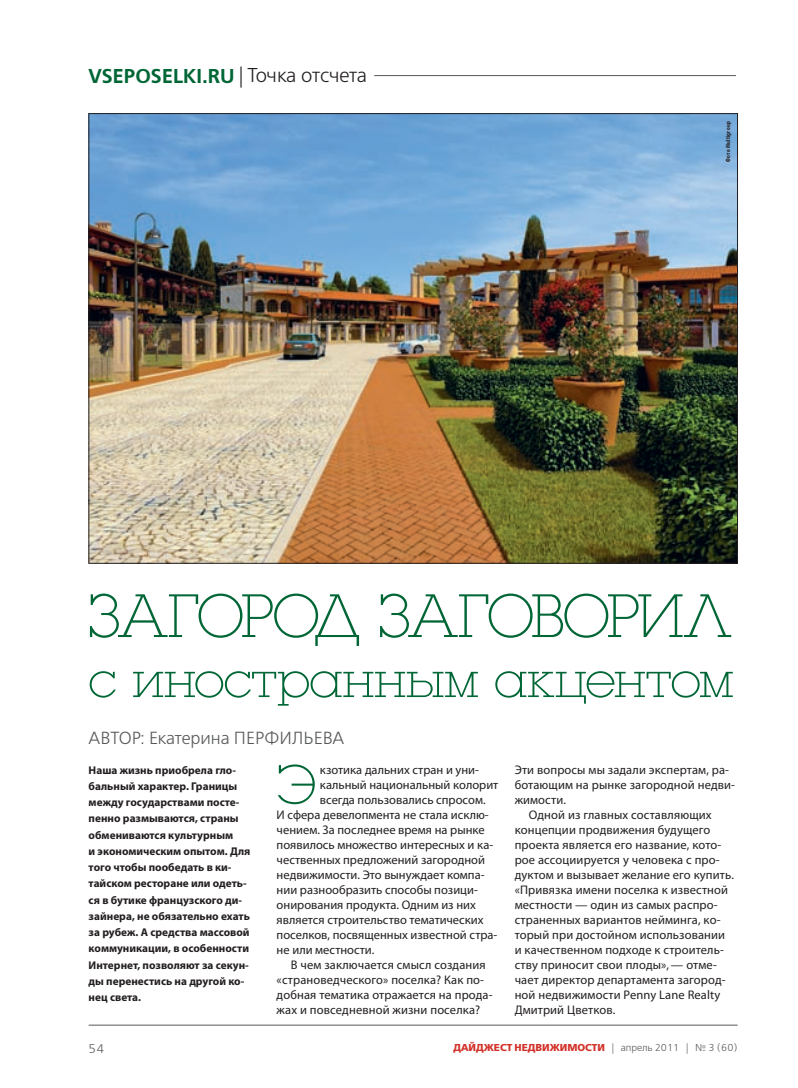
<style>
.page{position:relative;width:798px;height:1088px;background:#fff}
.page>*{position:absolute;margin:0;border:0;box-sizing:border-box;transform-origin:0 0}
.t1{font:63.75px "Luga Extra Light C";letter-spacing:-.035em;color:#006636}
.t2{font:57.25px "Luga Extra Light C";color:#006635}
.t3{font:51.25px "Luga Extra Light C";letter-spacing:-.005em;color:#006636}
.t4{font:20px "Free Set Demi C";color:#006636}
.t5{font:17.5px "Free Set Light C";color:#57585a}
.t6{font:12.5px "Myriad Pro";letter-spacing:.01em;color:#231f20}
.t7{font:12.5px "Free Set Light C";color:#57585a}
.t8{font:700 11.25px/16.2px "Myriad Pro";color:#231f20}
.t9{font:10px "Free Set Bold C";color:#d2322a}
.t10{font:700 condensed 6.25px "Myriad Pro";letter-spacing:.04em;color:#231f20}
.s1{font-family:"Free Set Light C";color:#231f20}
.s2{font-family:"Free Set Light C";color:#57585a}
</style>
<div class="page">
<hr style="left:89px;top:1025px;width:648px;height:1px;background:#57585a">
<img style="left:91px;top:115px;width:644px;height:446px">
<hr style="left:374px;top:75px;width:361px;height:1px;background:#57585a">
<p class="t4" style="left:89px;top:69px;width:280px">VSEPOSELKI.RU <span class="s1">| Точка отсчета</span></p>
<p class="t10" style="left:725px;top:162px;width:42px;rotate:-90deg">Фото Multigroup</p>
<p class="t1" style="left:89px;top:594px;width:643px">ЗАГОРОД ЗАГОВОРИЛ</p>
<p class="t3" style="left:89px;top:662px;width:646px">с иностранным акцентом</p>
<p class="t5" style="left:89px;top:730px;width:257px">АВТОР: Екатерина ПЕРФИЛЬЕВА</p>
<p class="t8" style="left:89px;top:762px;width:163px">Наша жизнь приобрела гло&shy;бальный характер. Границы между государствами посте&shy;пенно размываются, страны обмениваются культурным<br>и экономическим опытом. Для того чтобы пообедать в ки&shy;тайском ресторане или одеть&shy;ся в бутике французского ди&shy;зайнера, не обязательно ехать за рубеж. А средства массовой коммуникации, в особенности<br>Интернет, позволяют за секун&shy;ды перенестись на другой ко&shy;нец света.</p>
<p class="t7" style="left:89px;top:1043px;width:17px">54</p>
<p class="t2" style="left:276px;top:765px;width:41px">Э</p>
<p class="t6" style="left:320px;top:765px;width:161px">кзотика дальних стран и уни-</p>
<p class="t6" style="left:320px;top:780px;width:180px">кальный национальный колорит</p>
<p class="t6" style="left:320px;top:795px;width:167px">всегда пользовались спросом.</p>
<p class="t6" style="left:276px;top:810px;width:213px">И сфера девелопмента не стала исклю-</p>
<p class="t6" style="left:276px;top:825px;width:209px">чением. За последнее время на рынке</p>
<p class="t6" style="left:276px;top:840px;width:218px">появилось множество интересных и ка-</p>
<p class="t6" style="left:276px;top:855px;width:210px">чественных предложений загородной</p>
<p class="t6" style="left:276px;top:870px;width:209px">недвижимости. Это вынуждает компа-</p>
<p class="t6" style="left:276px;top:885px;width:203px">нии разнообразить способы позици-</p>
<p class="t6" style="left:276px;top:900px;width:201px">онирования продукта. Одним из них</p>
<p class="t6" style="left:276px;top:915px;width:208px">является строительство тематических</p>
<p class="t6" style="left:276px;top:930px;width:222px">поселков, посвященных известной стра-</p>
<p class="t6" style="left:276px;top:945px;width:99px">не или местности.</p>
<p class="t6" style="left:291px;top:960px;width:196px">В чем заключается смысл создания</p>
<p class="t6" style="left:276px;top:975px;width:209px">«страноведческого» поселка? Как по-</p>
<p class="t6" style="left:276px;top:990px;width:217px">добная тематика отражается на прода-</p>
<p class="t6" style="left:276px;top:1005px;width:205px">жах и повседневной жизни поселка?</p>
<p class="t6" style="left:514px;top:765px;width:216px">Эти вопросы мы задали экспертам, ра-</p>
<p class="t6" style="left:514px;top:780px;width:222px">ботающим на рынке загородной недви-</p>
<p class="t6" style="left:514px;top:795px;width:53px">жимости.</p>
<p class="t6" style="left:528px;top:810px;width:184px">Одной из главных составляющих</p>
<p class="t6" style="left:514px;top:825px;width:197px">концепции продвижения будущего</p>
<p class="t6" style="left:514px;top:840px;width:208px">проекта является его название, кото-</p>
<p class="t6" style="left:514px;top:855px;width:206px">рое ассоциируется у человека с про-</p>
<p class="t6" style="left:514px;top:870px;width:221px">дуктом и вызывает желание его купить.</p>
<p class="t6" style="left:514px;top:885px;width:215px">«Привязка имени поселка к известной</p>
<p class="t6" style="left:514px;top:900px;width:204px">местности — один из самых распро-</p>
<p class="t6" style="left:514px;top:915px;width:207px">страненных вариантов нейминга, ко-</p>
<p class="t6" style="left:514px;top:930px;width:212px">торый при достойном использовании</p>
<p class="t6" style="left:514px;top:945px;width:211px">и качественном подходе к строитель-</p>
<p class="t6" style="left:514px;top:960px;width:203px">ству приносит свои плоды», — отме-</p>
<p class="t6" style="left:514px;top:975px;width:212px">чает директор департамента загород-</p>
<p class="t6" style="left:514px;top:990px;width:207px">ной недвижимости Penny Lane Realty</p>
<p class="t6" style="left:514px;top:1005px;width:102px">Дмитрий Цветков.</p>
<p class="t9" style="left:453px;top:1044px;width:285px">ДАЙДЖЕСТ НЕДВИЖИМОСТИ <span class="s2">| апрель 2011 | № 3 (60)</span></p>
</div>
